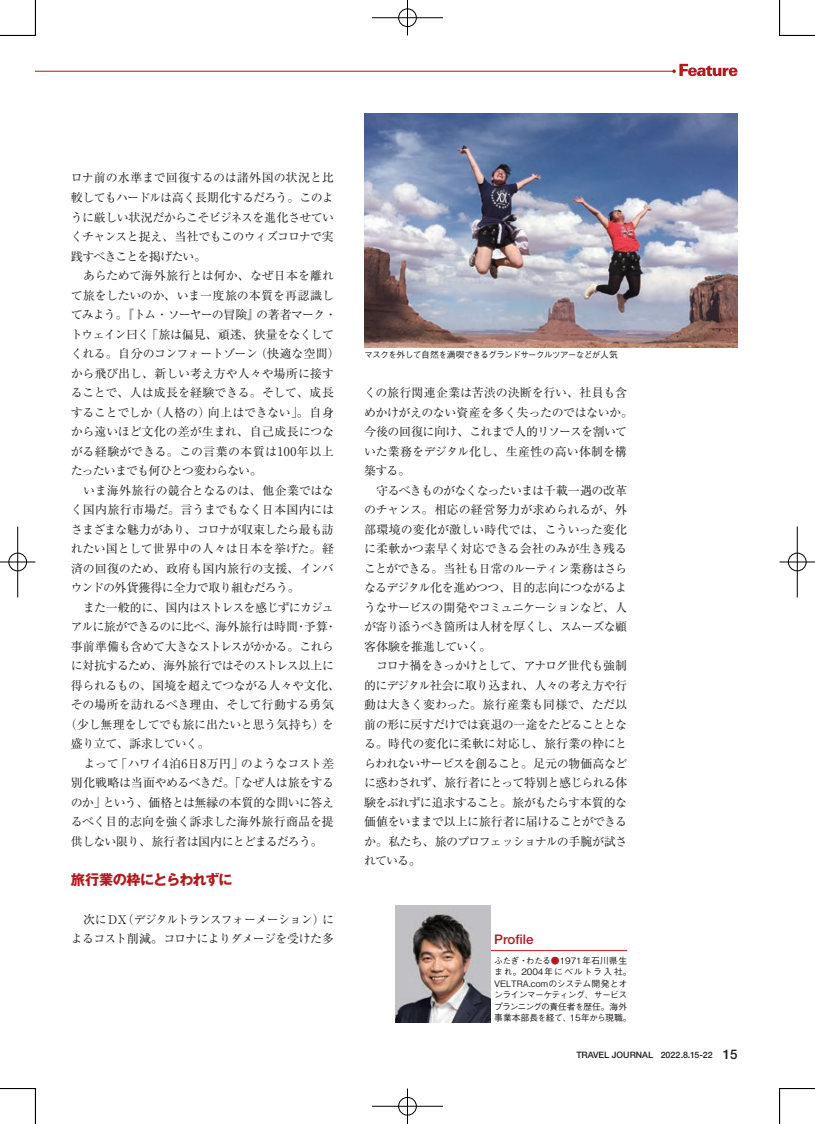
<style>
.page{position:relative;width:815px;height:1124px;background:#fff}
.page>*{position:absolute;margin:0;border:0;box-sizing:border-box;transform-origin:0 0}
.t1{font:700 14.12px "Gothic MB101 Pro";letter-spacing:-.075em;color:#b4181d}
.t2{font:500 13.25px "Helvetica Neue LT Std";color:#b4181d}
.t3{font:12px/19.5px "Ryumin Pro";letter-spacing:-.035em;color:#231f20}
.t4{font:12px "Ryumin Pro";color:#231f20}
.t5{font:12px/19.5px "Ryumin Pro";letter-spacing:-.055em;color:#231f20}
.t6{font:12px "Ryumin Pro";letter-spacing:-.075em;color:#231f20}
.t7{font:12px "Ryumin Pro";letter-spacing:-.065em;color:#231f20}
.t8{font:12px "Ryumin Pro";letter-spacing:-.07em;color:#231f20}
.t9{font:12px "Ryumin Pro";letter-spacing:-.01em;color:#231f20}
.t10{font:12px "Ryumin Pro";letter-spacing:-.005em;color:#231f20}
.t11{font:12px "Ryumin Pro";letter-spacing:.02em;color:#231f20}
.t12{font:12px "Ryumin Pro";letter-spacing:.005em;color:#231f20}
.t13{font:12px "Ryumin Pro";letter-spacing:-.06em;color:#231f20}
.t14{font:500 8.88px/11.5px "Gothic BBB Pro";letter-spacing:-.015em;color:#231f20}
.t15{font:500 8.88px "Gothic BBB Pro";letter-spacing:-.1em;color:#231f20}
.t16{font:500 8.88px "Helvetica Neue LT Std";color:#231f20}
.s1{color:#b4181d}
.s2{font-size:13.25px}
</style>
<div class="page">
<img style="left:364px;top:113px;width:373px;height:234px">
<hr style="left:488px;top:950px;width:139px;height:1px;background:#b4181d">
<img style="left:395px;top:905px;width:96px;height:117px">
<hr style="left:35px;top:71px;width:639px;height:1px;background:#b4181d">
<svg style="left:672px;top:64px;width:65px;height:12px"></svg>
<hr style="left:0;top:35px;width:35px;height:1px;background:#000">
<hr style="left:780px;top:35px;width:35px;height:1px;background:#000">
<hr style="left:0;top:1088px;width:35px;height:1px;background:#000">
<hr style="left:780px;top:1088px;width:35px;height:1px;background:#000">
<hr style="left:35px;top:0;width:1px;height:35px;background:#000">
<hr style="left:35px;top:1088px;width:1px;height:35px;background:#000">
<hr style="left:779px;top:0;width:1px;height:35px;background:#000">
<hr style="left:779px;top:1088px;width:1px;height:35px;background:#000">
<div style="left:398px;top:8px;width:19px;height:19px;border:2px solid #fff;border-radius:50%"></div>
<hr style="left:372px;top:17px;width:71px;height:2px;background:#fff">
<div style="left:398px;top:9px;width:19px;height:18px;border:1px solid #000;border-radius:50%"></div>
<hr style="left:372px;top:18px;width:71px;height:1px;background:#000">
<hr style="left:407px;top:0;width:1px;height:35px;background:#000">
<div style="left:398px;top:1096px;width:19px;height:19px;border:2px solid #fff;border-radius:50%"></div>
<div style="left:398px;top:1096px;width:19px;height:19px;border:1px solid #000;border-radius:50%"></div>
<hr style="left:372px;top:1105px;width:71px;height:1px;background:#000">
<hr style="left:407px;top:1088px;width:1px;height:35px;background:#000">
<div style="left:8px;top:552px;width:19px;height:19px;border:2px solid #fff;border-radius:50%"></div>
<hr style="left:17px;top:526px;width:2px;height:71px;background:#fff">
<div style="left:9px;top:553px;width:18px;height:18px;border:1px solid #000;border-radius:50%"></div>
<hr style="left:0;top:561px;width:35px;height:1px;background:#000">
<hr style="left:18px;top:526px;width:1px;height:71px;background:#000">
<div style="left:787px;top:552px;width:20px;height:19px;border:2px solid #fff;border-radius:50%"></div>
<hr style="left:796px;top:526px;width:2px;height:71px;background:#fff">
<div style="left:788px;top:553px;width:18px;height:18px;border:1px solid #000;border-radius:50%"></div>
<hr style="left:780px;top:561px;width:35px;height:1px;background:#000">
<hr style="left:797px;top:526px;width:1px;height:71px;background:#000">
<p class="t4" style="left:71px;top:168px;width:265px">ロナ前の水準まで回復するのは諸外国の状況と比</p>
<p class="t7" style="left:71px;top:188px;width:265px">較してもハードルは高く長期化するだろう。このよ</p>
<p class="t5" style="left:71px;top:206px;width:265px">うに厳しい状況だからこそビジネスを進化させてい</p>
<p class="t5" style="left:71px;top:226px;width:265px">くチャンスと捉え、当社でもこのウィズコロナで実</p>
<p class="t6" style="left:71px;top:246px;width:137px">践すべきことを掲げたい。</p>
<p class="t4" style="left:71px;top:266px;width:265px">　あらためて海外旅行とは何か、なぜ日本を離れ</p>
<p class="t4" style="left:71px;top:285px;width:265px">て旅をしたいのか、いま一度旅の本質を再認識し</p>
<p class="t6" style="left:71px;top:305px;width:268px">てみよう。『トム・ソーヤーの冒険』の著者マーク・</p>
<p class="t3" style="left:71px;top:323px;width:265px">トウェイン曰く「旅は偏見、頑迷、狭量をなくして</p>
<p class="t3" style="left:71px;top:343px;width:271px">くれる。自分のコンフォートゾーン（快適な空間）</p>
<p class="t4" style="left:71px;top:363px;width:265px">から飛び出し、新しい考え方や人々や場所に接す</p>
<p class="t4" style="left:71px;top:383px;width:265px">ることで、人は成長を経験できる。そして、成長</p>
<p class="t3" style="left:71px;top:401px;width:265px">することでしか（人格の）向上はできない」。自身</p>
<p class="t4" style="left:71px;top:422px;width:265px">から遠いほど文化の差が生まれ、自己成長につな</p>
<p class="t11" style="left:71px;top:441px;width:265px">がる経験ができる。この言葉の本質は100年以上</p>
<p class="t6" style="left:71px;top:461px;width:193px">たったいまでも何ひとつ変わらない。</p>
<p class="t4" style="left:71px;top:480px;width:265px">　いま海外旅行の競合となるのは、他企業ではな</p>
<p class="t10" style="left:71px;top:500px;width:265px">く国内旅行市場だ。言うまでもなく日本国内には</p>
<p class="t8" style="left:71px;top:519px;width:265px">さまざまな魅力があり、コロナが収束したら最も訪</p>
<p class="t4" style="left:71px;top:539px;width:265px">れたい国として世界中の人々は日本を挙げた。経</p>
<p class="t10" style="left:71px;top:558px;width:265px">済の回復のため、政府も国内旅行の支援、インバ</p>
<p class="t3" style="left:71px;top:577px;width:231px">ウンドの外貨獲得に全力で取り組むだろう。</p>
<p class="t8" style="left:71px;top:597px;width:265px">　また一般的に、国内はストレスを感じずにカジュ</p>
<p class="t3" style="left:71px;top:616px;width:268px">アルに旅ができるのに比べ、海外旅行は時間・予算・</p>
<p class="t7" style="left:71px;top:636px;width:265px">事前準備も含めて大きなストレスがかかる。これら</p>
<p class="t5" style="left:71px;top:655px;width:265px">に対抗するため、海外旅行ではそのストレス以上に</p>
<p class="t3" style="left:71px;top:674px;width:271px">得られるもの、国境を超えてつながる人々や文化、</p>
<p class="t12" style="left:71px;top:695px;width:265px">その場所を訪れるべき理由、そして行動する勇気</p>
<p class="t9" style="left:65px;top:714px;width:271px">（少し無理をしてでも旅に出たいと思う気持ち）を</p>
<p class="t3" style="left:71px;top:733px;width:140px">盛り立て、訴求していく。</p>
<p class="t3" style="left:71px;top:752px;width:265px">　よって「ハワイ4泊6日8万円」のようなコスト差</p>
<p class="t3" style="left:71px;top:772px;width:265px">別化戦略は当面やめるべきだ。「なぜ人は旅をする</p>
<p class="t3" style="left:71px;top:791px;width:265px">のか」という、価格とは無縁の本質的な問いに答え</p>
<p class="t9" style="left:71px;top:812px;width:265px">るべく目的志向を強く訴求した海外旅行商品を提</p>
<p class="t13" style="left:71px;top:831px;width:254px">供しない限り、旅行者は国内にとどまるだろう。</p>
<p class="t1" style="left:71px;top:868px;width:163px">旅行業の枠にとらわれずに</p>
<p class="t5" style="left:71px;top:908px;width:265px">　次に DX（デジタルトランスフォーメーション）によるコスト削減。コロナによりダメージを受けた多</p>
<p class="t15" style="left:364px;top:348px;width:255px">マスクを外して自然を満喫できるグランドサークルツアーなどが人気</p>
<p class="t3" style="left:364px;top:382px;width:271px">くの旅行関連企業は苦渋の決断を行い、社員も含めかけがえのない資産を多く失ったのではないか。今後の回復に向け、これまで人的リソースを割いていた業務をデジタル化し、生産性の高い体制を構築する。<br>　守るべきものがなくなったいまは千載一遇の改革のチャンス。相応の経営努力が求められるが、外部環境の変化が激しい時代では、こういった変化に柔軟かつ素早く対応できる会社のみが生き残ることができる。当社も日常のルーティン業務はさらなるデジタル化を進めつつ、目的志向につながるようなサービスの開発やコミュニケーションなど、人が寄り添うべき箇所は人材を厚くし、スムーズな顧客体験を推進していく。<br>　コロナ禍をきっかけとして、アナログ世代も強制的にデジタル社会に取り込まれ、人々の考え方や行動は大きく変わった。旅行産業も同様で、ただ以前の形に戻すだけでは衰退の一途をたどることとなる。時代の変化に柔軟に対応し、旅行業の枠にとらわれないサービスを創ること。足元の物価高などに惑わされず、旅行者にとって特別と感じられる体験をぶれずに追求すること。旅がもたらす本質的な価値をいままで以上に旅行者に届けることができるか。私たち、旅のプロフェッショナルの手腕が試されている。</p>
<p class="t2" style="left:494px;top:931px;width:41px">Profile</p>
<p class="t14" style="left:494px;top:953px;width:139px">ふたぎ・わたる<span class="s1">●</span>1971年石川県生まれ。2004年にベルトラ入社。<br>VELTRA.comのシステム開発とオンラインマーケティング、サービスプランニングの責任者を歴任。海外事業本部長を経て、15年から現職。</p>
<p class="t16" style="left:576px;top:1048px;width:163px">TRAVEL JOURNAL 2022.8.15-22 <span class="s2">15</span></p>
</div>
